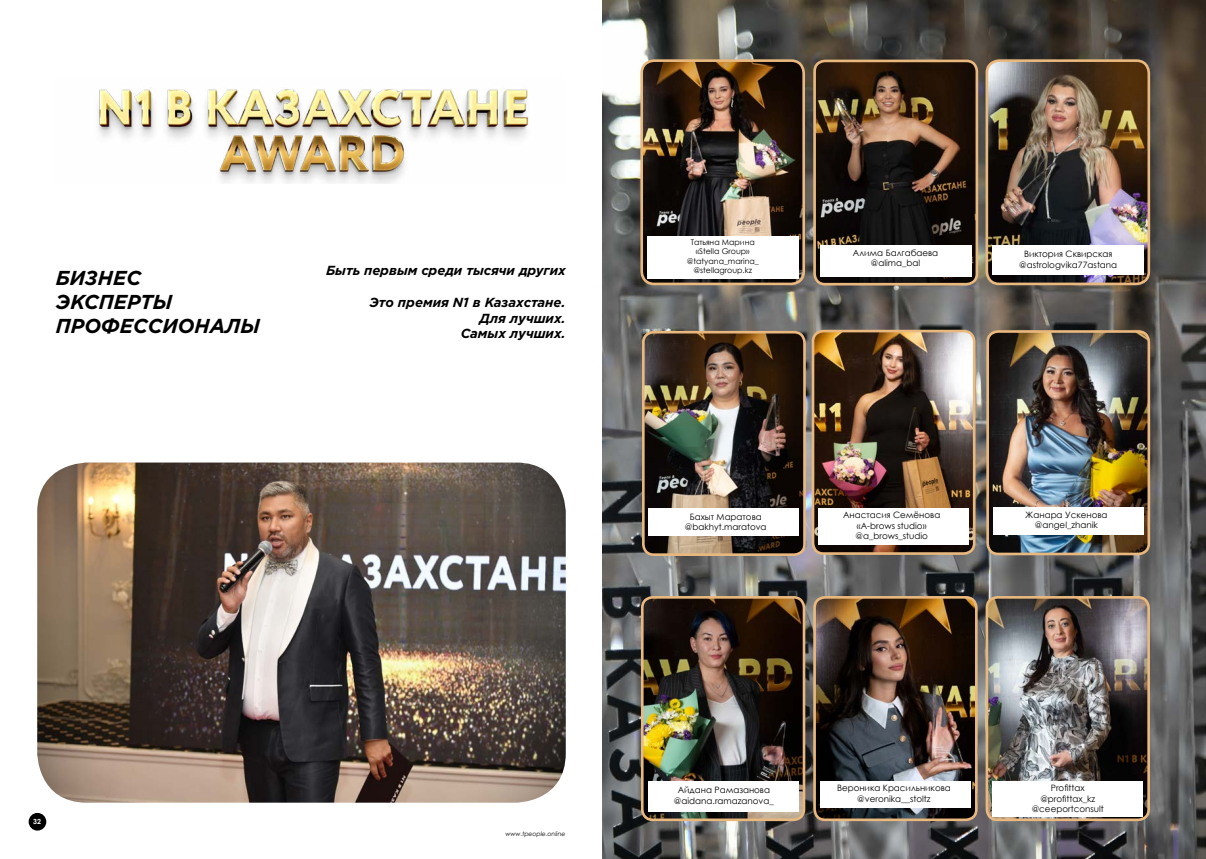
<style>
.page{position:relative;width:1206px;height:859px;background:#fff}
.page>*{position:absolute;margin:0;border:0;box-sizing:border-box;transform-origin:0 0}
.t1{font:italic 700 20.12px/24.2px "Gotham Pro";color:#000}
.t2{font:italic 700 13.12px/15.8px "Gotham Pro";color:#000;text-align:right}
.t3{font:8.75px/10.5px "Century Gothic";color:#000;text-align:center}
.t4{font:7.88px/9.5px "Century Gothic";color:#000;text-align:center}
.t5{font:700 7px "Century Gothic";color:#fff}
.t6{font:italic 6.12px "Century Gothic";color:#000}
</style>
<div class="page">
<div style="left:29px;top:812px;width:17px;height:18px;background:#000;border-radius:50%"></div>
<img style="left:603px;top:0;width:602px;height:858px">
<img style="left:641px;top:61px;width:162px;height:223px">
<div style="left:640px;top:59px;width:165px;height:226px;border:3px solid #e9b87e;border-radius:12px"></div>
<img style="left:986px;top:61px;width:162px;height:223px">
<div style="left:985px;top:59px;width:165px;height:226px;border:3px solid #e9b87e;border-radius:12px"></div>
<div style="left:647px;top:236px;width:151px;height:42px;background:#fff"></div>
<div style="left:992px;top:245px;width:152px;height:29px;background:#fff"></div>
<img style="left:642px;top:597px;width:162px;height:222px">
<div style="left:641px;top:595px;width:164px;height:225px;border:3px solid #e9b87e;border-radius:10px"></div>
<img style="left:814px;top:597px;width:162px;height:222px">
<div style="left:813px;top:595px;width:164px;height:225px;border:3px solid #e9b87e;border-radius:10px"></div>
<img style="left:986px;top:597px;width:162px;height:222px">
<div style="left:985px;top:595px;width:164px;height:225px;border:3px solid #e9b87e;border-radius:10px"></div>
<div style="left:648px;top:781px;width:151px;height:30px;background:#fff"></div>
<div style="left:820px;top:781px;width:150px;height:26px;background:#fff"></div>
<div style="left:992px;top:780px;width:151px;height:36px;background:#fff"></div>
<img style="left:987px;top:331px;width:161px;height:222px">
<div style="left:986px;top:330px;width:164px;height:225px;border:3px solid #e9b87e;border-radius:10px"></div>
<div style="left:993px;top:507px;width:150px;height:27px;background:#fff"></div>
<img style="left:813px;top:331px;width:161px;height:222px">
<div style="left:811px;top:329px;width:164px;height:225px;border:3px solid #e9b87e;border-radius:10px"></div>
<div style="left:818px;top:507px;width:150px;height:37px;background:#fff"></div>
<img style="left:814px;top:61px;width:162px;height:223px">
<div style="left:813px;top:60px;width:165px;height:225px;border:3px solid #e9b87e;border-radius:10px"></div>
<div style="left:820px;top:245px;width:151px;height:31px;background:#fff"></div>
<img style="left:643px;top:332px;width:161px;height:222px">
<div style="left:642px;top:331px;width:163px;height:224px;border:3px solid #e9b87e;border-radius:10px"></div>
<div style="left:648px;top:508px;width:151px;height:28px;background:#fff"></div>
<img style="left:37px;top:462px;width:529px;height:340px">
<img style="left:96px;top:89px;width:433px;height:95px">
<h1 class="t1" style="left:56px;top:265px;width:206px">БИЗНЕС<br>ЭКСПЕРТЫ<br>ПРОФЕССИОНАЛЫ</h1>
<h2 class="t2" style="left:326px;top:262px;width:241px">Быть первым среди тысячи других</h2>
<h2 class="t2" style="left:369px;top:294px;width:198px">Это премия N1 в Казахстане.<br>Для лучших.<br>Самых лучших.</h2>
<p class="t5" style="left:33px;top:816px;width:9px">32</p>
<p class="t6" style="left:505px;top:829px;width:62px">www.tpeople.online</p>
<p class="t4" style="left:686px;top:237px;width:74px">Татьяна Марина «Stella Group» @tatyana_marina_ @stellagroup.kz</p>
<p class="t3" style="left:852px;top:247px;width:87px">Алима Балгабаева @alima_bal</p>
<p class="t3" style="left:1019px;top:248px;width:99px">Виктория Сквирская @astrologvika77astana</p>
<p class="t3" style="left:685px;top:511px;width:83px">Бахыт Маратова @bakhyt.maratova</p>
<p class="t3" style="left:843px;top:509px;width:99px">Анастасия Семёнова «A-brows studio» @a_brows_studio</p>
<p class="t3" style="left:1025px;top:509px;width:84px">Жанара Ускенова @angel_zhanik</p>
<p class="t3" style="left:674px;top:784px;width:101px">Айдана Рамазанова @aidana.ramazanova_</p>
<p class="t3" style="left:837px;top:782px;width:115px">Вероника Красильникова @veronika__stoltz</p>
<p class="t3" style="left:1031px;top:782px;width:74px">Profittax @profittax_kz @ceeportconsult</p>
</div>
